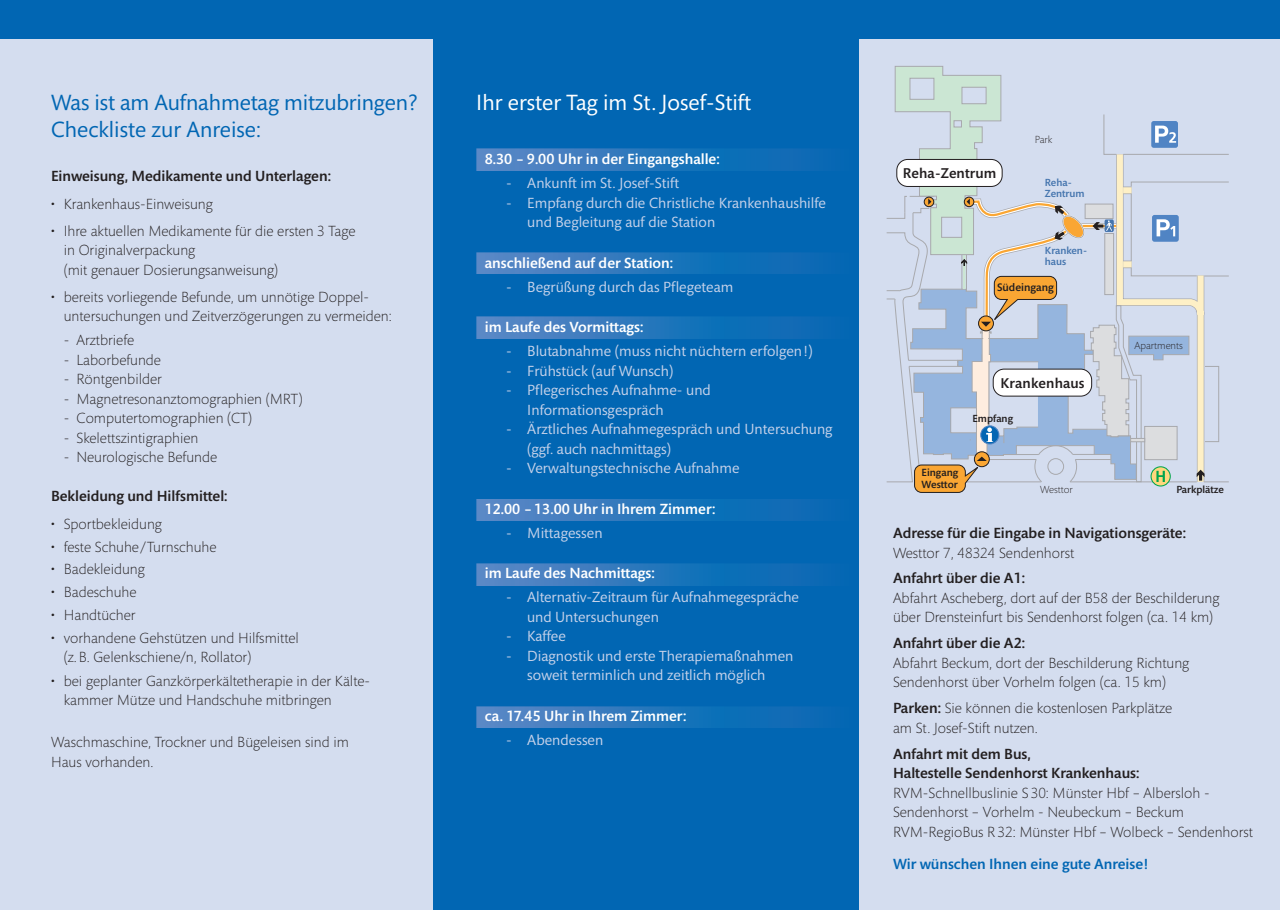
<style>
.page{position:relative;width:1280px;height:910px;background:#fff}
.page>*{position:absolute;margin:0;border:0;box-sizing:border-box;transform-origin:0 0}
.t1{font:22.5px/27px "Mundo Sans Pro";letter-spacing:-.005em;color:#0166b3}
.t2{font:22.5px "Mundo Sans Pro";color:#fff}
.t3{font:300 15px/19.5px "Mundo Sans Pro";color:#231f20}
.t4{font:15px/19.5px "Mundo Sans Pro";color:#c6d2ea}
.t5{font:500 15px/19.5px "Mundo Sans Pro";color:#231f20}
.t6{font:500 15px "Mundo Sans Pro";color:#fff}
.t7{font:500 15px "Mundo Sans Pro";color:#0166b3}
.t8{font:500 14.4px "Mundo Sans Pro";letter-spacing:.01em;color:#231f20}
.t9{font:500 11.1px "Mundo Sans Pro";color:#231f20}
.t10{font:500 10.65px/12px "Mundo Sans Pro";color:#231f20}
.t11{font:500 10.5px/10.5px "Mundo Sans Pro";color:#4575ae}
.t12{font:300 10.5px "Mundo Sans Pro";color:#231f20}
.t13{font:500 10.5px "Mundo Sans Pro";color:#231f20}
.s1{font-weight:500}
</style>
<div class="page">
<div style="left:0;top:0;width:434px;height:910px;background:#d4ddef"></div>
<div style="left:434px;top:0;width:425px;height:910px;background:#0166b3"></div>
<div style="left:859px;top:0;width:421px;height:910px;background:#d4ddef"></div>
<div style="left:0;top:0;width:1280px;height:38px;background:#0166b3"></div>
<img style="left:476px;top:149px;width:343px;height:21px">
<img style="left:476px;top:252px;width:343px;height:22px">
<img style="left:476px;top:317px;width:343px;height:21px">
<img style="left:476px;top:499px;width:343px;height:21px">
<img style="left:476px;top:564px;width:343px;height:21px">
<img style="left:476px;top:707px;width:343px;height:21px">
<svg style="left:887px;top:66px;width:342px;height:427px"></svg>
<h1 class="t1" style="left:51px;top:91px;width:368px">Was ist am Aufnahmetag mitzubringen?<br>Checkliste zur Anreise:</h1>
<p class="t5" style="left:51px;top:167px;width:281px">Einweisung, Medikamente und Unterlagen:</p>
<p class="t3" style="left:51px;top:196px;width:163px">• Krankenhaus-Einweisung</p>
<p class="t3" style="left:64px;top:223px;width:293px;text-indent:-13px">• Ihre aktuellen Medikamente für die ersten 3 Tage in Originalverpackung<br>(mit genauer Dosierungsanweisung)</p>
<p class="t3" style="left:64px;top:289px;width:330px;text-indent:-13px">• bereits vorliegende Befunde, um unnötige Doppel&shy;untersuchungen und Zeitverzögerungen zu vermeiden:</p>
<p class="t3" style="left:64px;top:332px;width:72px">- Arztbriefe</p>
<p class="t3" style="left:64px;top:351px;width:99px">- Laborbefunde</p>
<p class="t3" style="left:64px;top:371px;width:100px">- Röntgenbilder</p>
<p class="t3" style="left:64px;top:390px;width:240px">- Magnetresonanztomographien (MRT)</p>
<p class="t3" style="left:64px;top:410px;width:190px">- Computertomographien (CT)</p>
<p class="t3" style="left:64px;top:429px;width:136px">- Skelettszintigraphien</p>
<p class="t3" style="left:64px;top:449px;width:155px">- Neurologische Befunde</p>
<p class="t5" style="left:51px;top:488px;width:178px">Bekleidung und Hilfsmittel:</p>
<p class="t3" style="left:51px;top:516px;width:113px">• Sportbekleidung</p>
<p class="t3" style="left:51px;top:538px;width:167px">• feste Schuhe/Turnschuhe</p>
<p class="t3" style="left:51px;top:561px;width:95px">• Badekleidung</p>
<p class="t3" style="left:51px;top:584px;width:87px">• Badeschuhe</p>
<p class="t3" style="left:51px;top:607px;width:86px">• Handtücher</p>
<p class="t3" style="left:64px;top:629px;width:237px;text-indent:-13px">• vorhandene Gehstützen und Hilfsmittel (z.B. Gelenkschiene/n, Rollator)</p>
<p class="t3" style="left:64px;top:672px;width:308px;text-indent:-13px">• bei geplanter Ganzkörperkältetherapie in der Kälte&shy;kammer Mütze und Handschuhe mitbringen</p>
<p class="t3" style="left:51px;top:734px;width:299px">Waschmaschine, Trockner und Bügeleisen sind im<br>Haus vorhanden.</p>
<h1 class="t2" style="left:476px;top:94px;width:276px">Ihr erster Tag im St. Josef-Stift</h1>
<p class="t6" style="left:485px;top:154px;width:236px">8.30 – 9.00 Uhr in der Eingangshalle:</p>
<p class="t4" style="left:506px;top:175px;width:174px">- Ankunft im St. Josef-Stift</p>
<p class="t4" style="left:527px;top:194px;width:300px;text-indent:-21px">- Empfang durch die Christliche Krankenhaushilfe und Begleitung auf die Station</p>
<p class="t6" style="left:485px;top:257px;width:190px">anschließend auf der Station:</p>
<p class="t4" style="left:506px;top:278px;width:229px">- Begrüßung durch das Pflegeteam</p>
<p class="t6" style="left:485px;top:322px;width:160px">im Laufe des Vormittags:</p>
<p class="t4" style="left:506px;top:343px;width:308px">- Blutabnahme (muss nicht nüchtern erfolgen!)</p>
<p class="t4" style="left:506px;top:362px;width:169px">- Frühstück (auf Wunsch)</p>
<p class="t4" style="left:527px;top:382px;width:185px;text-indent:-21px">- Pflegerisches Aufnahme- und<br>Informationsgespräch</p>
<p class="t4" style="left:527px;top:421px;width:307px;text-indent:-21px">- Ärztliches Aufnahmegespräch und Untersuchung (ggf. auch nachmittags)</p>
<p class="t4" style="left:506px;top:460px;width:235px">- Verwaltungstechnische Aufnahme</p>
<p class="t6" style="left:485px;top:503px;width:232px">12.00 – 13.00 Uhr in Ihrem Zimmer:</p>
<p class="t4" style="left:506px;top:524px;width:98px">- Mittagessen</p>
<p class="t6" style="left:485px;top:568px;width:171px">im Laufe des Nachmittags:</p>
<p class="t4" style="left:527px;top:589px;width:273px;text-indent:-21px">- Alternativ-Zeitraum für Aufnahmegespräche und Untersuchungen</p>
<p class="t4" style="left:506px;top:628px;width:61px">- Kaffee</p>
<p class="t4" style="left:506px;top:647px;width:289px;text-align:center">- Diagnostik und erste Therapiemaßnahmen soweit terminlich und zeitlich möglich</p>
<p class="t6" style="left:485px;top:710px;width:203px">ca. 17.45 Uhr in Ihrem Zimmer:</p>
<p class="t4" style="left:506px;top:731px;width:99px">- Abendessen</p>
<p class="t8" style="left:903px;top:168px;width:95px">Reha-Zentrum</p>
<p class="t12" style="left:1035px;top:135px;width:19px">Park</p>
<p class="t11" style="left:1045px;top:179px;width:41px">Reha-<br>Zentrum</p>
<p class="t11" style="left:1045px;top:246px;width:44px">Kranken&shy;haus</p>
<p class="t9" style="left:997px;top:283px;width:58px">Südeingang</p>
<p class="t8" style="left:1000px;top:377px;width:85px">Krankenhaus</p>
<p class="t13" style="left:972px;top:415px;width:42px">Empfang</p>
<p class="t10" style="left:922px;top:467px;width:38px">Eingang<br>Westtor</p>
<p class="t12" style="left:1040px;top:485px;width:34px">Westtor</p>
<p class="t12" style="left:1134px;top:341px;width:50px">Apartments</p>
<p class="t13" style="left:1176px;top:485px;width:49px">Parkplätze</p>
<p class="t5" style="left:893px;top:525px;width:294px">Adresse für die Eingabe in Navigationsgeräte:</p>
<p class="t3" style="left:893px;top:544px;width:183px">Westtor 7, 48324 Sendenhorst</p>
<p class="t5" style="left:893px;top:570px;width:133px">Anfahrt über die A1:</p>
<p class="t3" style="left:893px;top:590px;width:328px">Abfahrt Ascheberg, dort auf der B58 der Beschilderung über Drensteinfurt bis Sendenhorst folgen (ca. 14 km)</p>
<p class="t5" style="left:893px;top:635px;width:133px">Anfahrt über die A2:</p>
<p class="t3" style="left:893px;top:655px;width:298px">Abfahrt Beckum, dort der Beschilderung Richtung<br>Sendenhorst über Vorhelm folgen (ca. 15 km)</p>
<p class="t3" style="left:893px;top:700px;width:281px"><span class="s1">Parken:</span> Sie können die kostenlosen Parkplätze am St. Josef-Stift nutzen.</p>
<p class="t5" style="left:893px;top:745px;width:248px">Anfahrt mit dem Bus,<br>Haltestelle Sendenhorst Krankenhaus:</p>
<p class="t3" style="left:893px;top:784px;width:362px">RVM-Schnellbuslinie S 30: Münster Hbf – Albersloh -<br>Sendenhorst – Vorhelm - Neubeckum – Beckum<br>RVM-RegioBus R 32: Münster Hbf – Wolbeck – Sendenhorst</p>
<p class="t7" style="left:893px;top:858px;width:257px">Wir wünschen Ihnen eine gute Anreise!</p>
</div>
